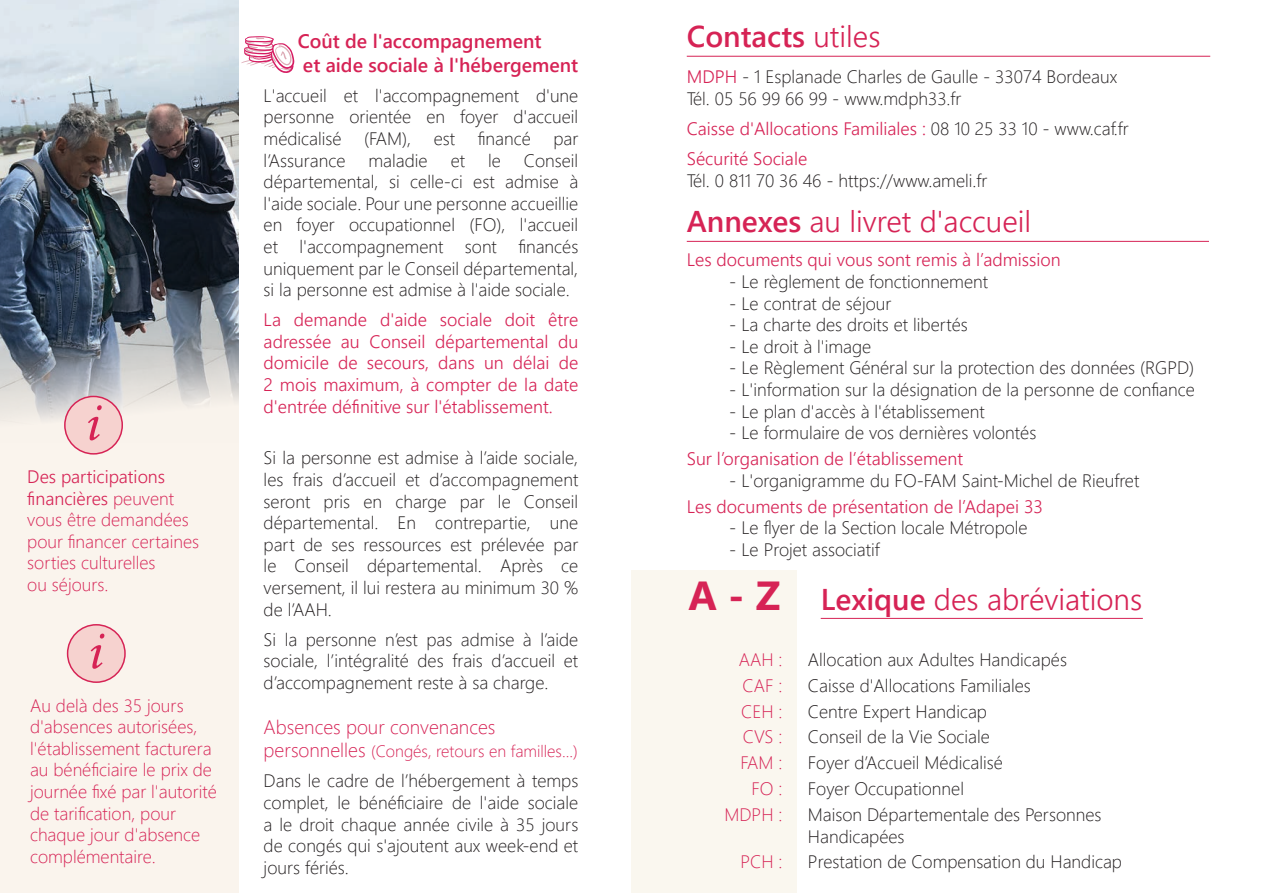
<style>
.page{position:relative;width:1263px;height:893px;background:#fff}
.page>*{position:absolute;margin:0;border:0;box-sizing:border-box;transform-origin:0 0}
.t1{font:55.5px "Monotype Corsiva";color:#d62355}
.t2{font:700 40.5px "Segoe UI";color:#d62355}
.t3{font:300 30px "Segoe UI";color:#d62355}
.t4{font:600 30px "Segoe UI";color:#d62355}
.t5{font:600 19.5px/23.4px "Segoe UI";color:#d62355}
.t6{font:300 19.5px "Segoe UI";color:#d62355}
.t7{font:300 18px/21.6px "Segoe UI";color:#231f20;text-align:justify}
.t8{font:300 18px/21.6px "Segoe UI";color:#d62355}
.t9{font:300 18px/21.6px "Segoe UI";color:#d62355}
.t10{font:300 16.5px "Segoe UI";color:#d62355}
.s1{font-style:inherit}
.s2{font-size:19.5px}
.s3{font-weight:300}
.s4{color:#d62355}
.s5{color:#231f20}
.s6{font-weight:600}
</style>
<div class="page">
<div style="left:631px;top:570px;width:166px;height:323px;background:#faf7ef"></div>
<hr style="left:687px;top:56px;width:523px;height:1px;background:#d62355">
<hr style="left:821px;top:618px;width:322px;height:1px;background:#d62355">
<hr style="left:687px;top:241px;width:522px;height:1px;background:#d62355">
<div style="left:0;top:0;width:238px;height:893px;background:#faf4ed"></div>
<svg style="left:241px;top:36px;width:53px;height:37px"></svg>
<img style="left:0;top:0;width:238px;height:442px">
<div style="left:65px;top:396px;width:57px;height:58px;background:#f6d2cf;border-radius:50%"></div>
<div style="left:64px;top:396px;width:59px;height:59px;border:2px solid #d62355;border-radius:50%"></div>
<div style="left:68px;top:625px;width:57px;height:57px;background:#f6d2cf;border-radius:50%"></div>
<div style="left:67px;top:624px;width:59px;height:59px;border:2px solid #d62355;border-radius:50%"></div>
<h1 class="t1" style="left:83px;top:388px;width:15px">i</h1>
<p class="t9" style="left:27px;top:468px;width:173px"><span class="s1">Des participations financières</span> peuvent vous être demandées pour financer certaines sorties culturelles<br>ou séjours.</p>
<h1 class="t1" style="left:86px;top:616px;width:15px">i</h1>
<p class="t9" style="left:30px;top:696px;width:188px">Au delà des 35 jours d'absences autorisées, l'établissement facturera au bénéficiaire le prix de journée fixé par l'autorité de tarification, pour chaque jour d'absence complémentaire.</p>
<p class="t5" style="left:298px;top:31px;width:282px">Coût de l'accompagnement<br>et aide sociale à l'hébergement</p>
<p class="t7" style="left:264px;top:86px;width:316px">L'accueil et l'accompagnement d'une personne orientée en foyer d'accueil médicalisé</p>
<p class="t7" style="left:364px;top:126px;width:49px">(FAM),</p>
<p class="t7" style="left:434px;top:126px;width:23px">est</p>
<p class="t7" style="left:478px;top:126px;width:54px">financé</p>
<p class="t7" style="left:553px;top:126px;width:26px">par</p>
<p class="t7" style="left:264px;top:151px;width:316px;text-indent:260px">Conseil départemental, si celle-ci est admise à l'aide sociale. Pour une personne accueillie en foyer occupationnel (FO), l'accueil et l'accompagnement sont financés uniquement par le Conseil départemental, si la personne est admise à l'aide sociale.</p>
<p class="t8" style="left:264px;top:307px;width:316px;text-align:justify">La demande d'aide sociale doit être adressée au Conseil départemental du domicile de secours, dans un délai de 2 mois maximum, à compter de la date d'entrée définitive sur l'établissement.</p>
<p class="t7" style="left:264px;top:449px;width:316px">Si la personne est admise à l’aide sociale, les frais d’accueil et d’accompagnement seront pris en charge par le Conseil départemental. En contrepartie, une part de ses ressources est prélevée par le Conseil départemental. Après ce versement, il lui restera au minimum 30 % de l’AAH.</p>
<p class="t7" style="left:264px;top:630px;width:316px">Si la personne n’est pas admise à l’aide sociale, l’intégralité des frais d’accueil et d’accompagnement reste à sa charge.</p>
<p class="t6" style="left:264px;top:719px;width:233px">Absences pour convenances</p>
<p class="t10" style="left:264px;top:745px;width:315px"><span class="s2">personnelles</span> (Congés, retours en familles...)</p>
<p class="t7" style="left:264px;top:772px;width:316px">Dans le cadre de l’hébergement à temps complet, le bénéficiaire de l'aide sociale a le droit chaque année civile à 35 jours de congés qui s'ajoutent aux week-end et jours fériés.</p>
<p class="t7" style="left:264px;top:151px;width:83px">l’Assurance</p>
<p class="t7" style="left:368px;top:151px;width:61px">maladie</p>
<p class="t7" style="left:451px;top:151px;width:16px">et</p>
<p class="t7" style="left:488px;top:151px;width:14px">le</p>
<h3 class="t4" style="left:687px;top:25px;width:195px">Contacts <span class="s3">utiles</span></h3>
<p class="t7" style="left:687px;top:68px;width:432px"><span class="s4">MDPH</span> - 1 Esplanade Charles de Gaulle - 33074 Bordeaux<br>Tél. 05 56 99 66 99 - www.mdph33.fr</p>
<p class="t8" style="left:687px;top:112px;width:444px;line-height:30.2px">Caisse d'Allocations Familiales : <span class="s5">08 10 25 33 10 - www.caf.fr<br></span>Sécurité Sociale</p>
<p class="t7" style="left:687px;top:171px;width:302px">Tél. 0 811 70 36 46 - https://www.ameli.fr</p>
<h3 class="t3" style="left:687px;top:194px;width:346px"><span class="s6">Annexes</span> au livret d'accueil</h3>
<p class="t8" style="left:687px;top:248px;width:375px">Les documents qui vous sont remis à l’admission</p>
<p class="t7" style="left:729px;top:273px;width:260px">- Le règlement de fonctionnement</p>
<p class="t7" style="left:729px;top:294px;width:164px">- Le contrat de séjour</p>
<p class="t7" style="left:729px;top:316px;width:240px">- La charte des droits et libertés</p>
<p class="t7" style="left:729px;top:337px;width:144px">- Le droit à l'image</p>
<p class="t7" style="left:729px;top:359px;width:466px">- Le Règlement Général sur la protection des données (RGPD)</p>
<p class="t7" style="left:729px;top:377px;width:467px">- L'information sur la désignation de la personne de confiance</p>
<p class="t7" style="left:729px;top:402px;width:257px">- Le plan d'accès à l'établissement</p>
<p class="t7" style="left:729px;top:424px;width:309px">- Le formulaire de vos dernières volontés</p>
<p class="t8" style="left:687px;top:450px;width:278px">Sur l’organisation de l’établissement</p>
<p class="t7" style="left:729px;top:471px;width:412px">- L'organigramme du FO-FAM Saint-Michel de Rieufret</p>
<p class="t8" style="left:687px;top:494px;width:358px">Les documents de présentation de l’Adapei 33</p>
<p class="t7" style="left:729px;top:515px;width:300px">- Le flyer de la Section locale Métropole</p>
<p class="t7" style="left:729px;top:540px;width:152px">- Le Projet associatif</p>
<h2 class="t2" style="left:688px;top:580px;width:93px">A - Z</h2>
<h3 class="t3" style="left:821px;top:587px;width:323px"><span class="s6">Lexique</span> des abréviations</h3>
<p class="t9" style="left:739px;top:650px;width:45px">AAH :</p>
<p class="t7" style="left:808px;top:650px;width:261px">Allocation aux Adultes Handicapés</p>
<p class="t9" style="left:743px;top:676px;width:41px">CAF :</p>
<p class="t7" style="left:808px;top:676px;width:224px">Caisse d'Allocations Familiales</p>
<p class="t9" style="left:741px;top:702px;width:43px">CEH :</p>
<p class="t7" style="left:808px;top:702px;width:181px">Centre Expert Handicap</p>
<p class="t9" style="left:743px;top:728px;width:41px">CVS :</p>
<p class="t7" style="left:808px;top:728px;width:183px">Conseil de la Vie Sociale</p>
<p class="t9" style="left:741px;top:754px;width:43px">FAM :</p>
<p class="t7" style="left:808px;top:754px;width:196px">Foyer d’Accueil Médicalisé</p>
<p class="t9" style="left:751px;top:780px;width:32px">FO :</p>
<p class="t7" style="left:808px;top:780px;width:158px">Foyer Occupationnel</p>
<p class="t9" style="left:724px;top:805px;width:60px">MDPH :</p>
<p class="t7" style="left:808px;top:805px;width:295px">Maison Départementale des Personnes<br>Handicapées</p>
<p class="t9" style="left:740px;top:853px;width:44px">PCH :</p>
<p class="t7" style="left:808px;top:853px;width:316px">Prestation de Compensation du Handicap</p>
</div>
